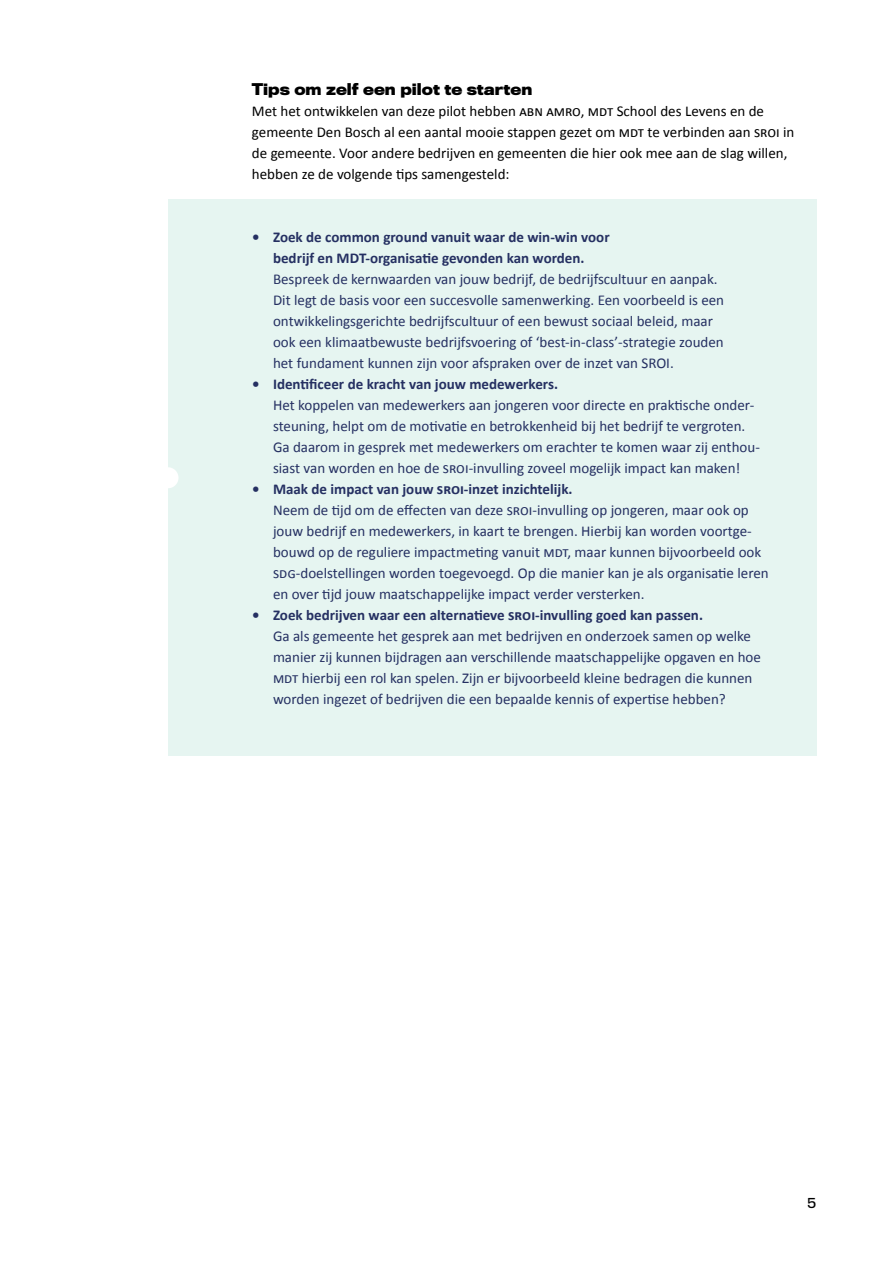
<style>
.page{position:relative;width:893px;height:1263px;background:#fff}
.page>*{position:absolute;margin:0;border:0;box-sizing:border-box;transform-origin:0 0}
.t1{font:15px/21px "Calibri";color:#253062}
.t2{font:15px/21px "Calibri";color:#000}
.t3{font:700 15px/21px "Calibri";color:#253062;text-align:center}
.t4{font:700 15px "Titling Gothic FB";color:#000}
.t5{font:12.75px "Titling Gothic FB";color:#000}
</style>
<div class="page">
<div style="left:168px;top:199px;width:648px;height:557px;background:#e6f5f1"></div>
<div style="left:158px;top:467px;width:20px;height:21px;background:#fff;border-radius:50%"></div>
<p class="t4" style="left:252px;top:79px;width:282px">Tips om zelf een pilot te starten</p>
<p class="t2" style="left:252px;top:100px;width:544px">Met het ontwikkelen van deze pilot hebben abn amro, mdt School des Levens en de gemeente Den Bosch al een aantal mooie stappen gezet om mdt te verbinden aan sroi in de gemeente. Voor andere bedrijven en gemeenten die hier ook mee aan de slag willen, hebben ze de volgende tips samengesteld:</p>
<p class="t3" style="left:252px;top:226px;width:359px">• Zoek de common ground vanuit waar de win-win voor bedrijf en MDT-organisatie gevonden kan worden.</p>
<p class="t1" style="left:273px;top:268px;width:453px">Bespreek de kernwaarden van jouw bedrijf, de bedrijfscultuur en aanpak.<br>Dit legt de basis voor een succesvolle samenwerking. Een voorbeeld is een ontwikkelingsgerichte bedrijfscultuur of een bewust sociaal beleid, maar ook een klimaatbewuste bedrijfsvoering of ‘best-in-class’-strategie zouden het fundament kunnen zijn voor afspraken over de inzet van SROI.</p>
<p class="t3" style="left:252px;top:373px;width:308px">• Identificeer de kracht van jouw medewerkers.</p>
<p class="t1" style="left:273px;top:394px;width:488px">Het koppelen van medewerkers aan jongeren voor directe en praktische onder&shy;steuning, helpt om de motivatie en betrokkenheid bij het bedrijf te vergroten.<br>Ga daarom in gesprek met medewerkers om erachter te komen waar zij enthou&shy;siast van worden en hoe de sroi-invulling zoveel mogelijk impact kan maken!</p>
<p class="t3" style="left:252px;top:478px;width:322px">• Maak de impact van jouw sroi-inzet inzichtelijk.</p>
<p class="t1" style="left:273px;top:499px;width:497px">Neem de tijd om de effecten van deze sroi-invulling op jongeren, maar ook op jouw bedrijf en medewerkers, in kaart te brengen. Hierbij kan worden voortge&shy;bouwd op de reguliere impactmeting vanuit mdt, maar kunnen bijvoorbeeld ook sdg-doelstellingen worden toegevoegd. Op die manier kan je als organisatie leren en over tijd jouw maatschappelijke impact verder versterken.</p>
<p class="t3" style="left:252px;top:604px;width:452px">• Zoek bedrijven waar een alternatieve sroi-invulling goed kan passen.</p>
<p class="t1" style="left:273px;top:625px;width:489px">Ga als gemeente het gesprek aan met bedrijven en onderzoek samen op welke manier zij kunnen bijdragen aan verschillende maatschappelijke opgaven en hoe mdt hierbij een rol kan spelen. Zijn er bijvoorbeeld kleine bedragen die kunnen worden ingezet of bedrijven die een bepaalde kennis of expertise hebben?</p>
<p class="t5" style="left:807px;top:1195px;width:10px">5</p>
</div>
